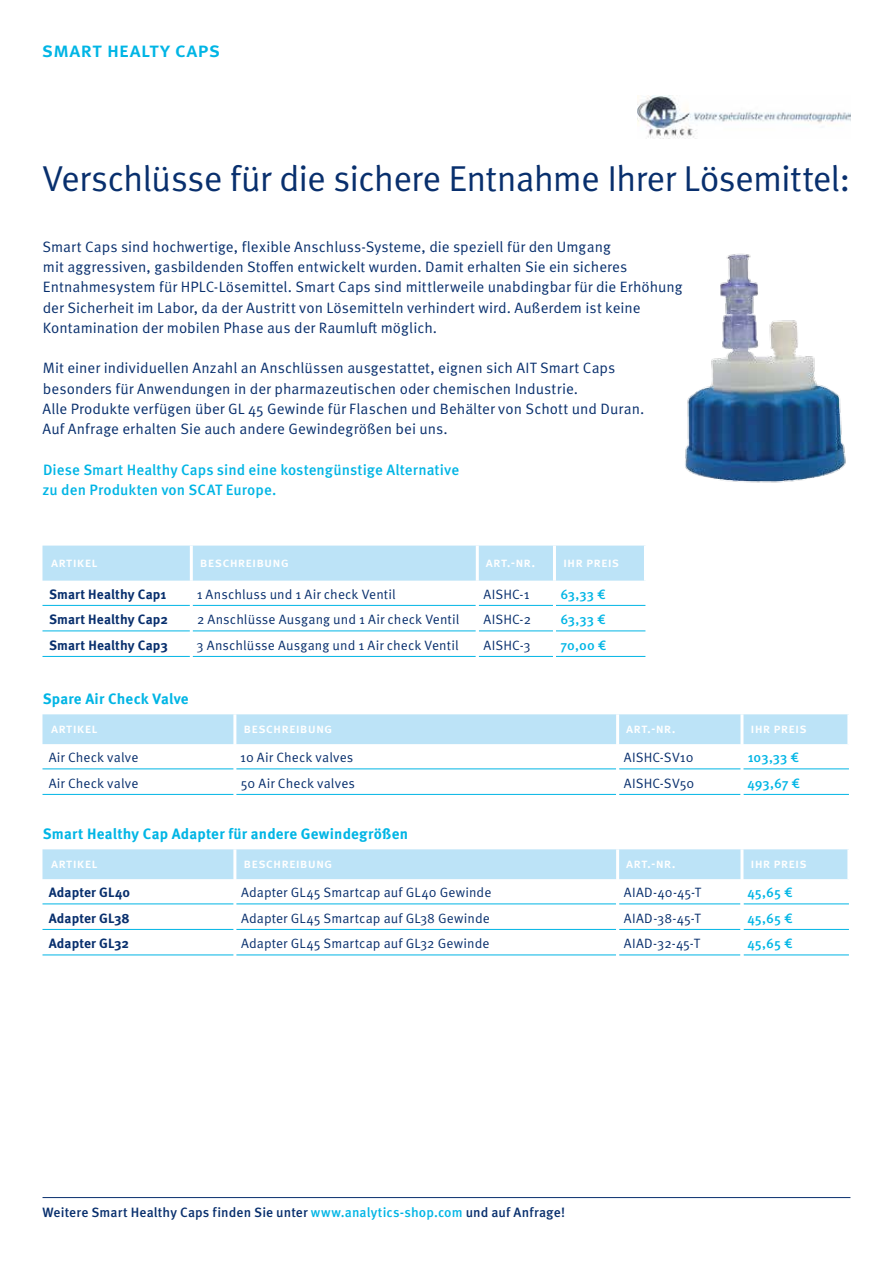
<style>
.page{position:relative;width:893px;height:1263px;background:#fff}
.page>*{position:absolute;margin:0;border:0;box-sizing:border-box;transform-origin:0 0}
.t1{font:36px "Meta OT Norm";letter-spacing:-.025em;color:#082f6d}
.t2{font:500 21px "Meta OT";letter-spacing:.005em;color:#00b5e5}
.t3{font:15px/20.2px "Meta OT Norm";color:#082f6d}
.t4{font:500 15px/20.2px "Meta OT";letter-spacing:.005em;color:#00b5e5}
.t5{font:700 15px "Meta OT";letter-spacing:.01em;color:#00b5e5}
.t6{font:13.5px "Meta OT Norm";letter-spacing:.005em;color:#082f6d}
.t7{font:500 13.5px "Meta OT";letter-spacing:.005em;color:#fff}
.t8{font:700 13.5px "Meta OT";letter-spacing:.005em;color:#082f6d}
.t9{font:500 13.5px "Meta OT";letter-spacing:.005em;color:#082f6d}
.t10{font:500 13.5px "Meta OT";color:#00b5e5}
.s1{color:#00b5e5}
</style>
<div class="page">
<hr style="left:43px;top:1197px;width:807px;height:1px;background:#082f6d">
<div style="left:42px;top:546px;width:602px;height:35px;background:#bce3f7"></div>
<hr style="left:42px;top:605px;width:148px;height:1px;background:#00b5e5">
<hr style="left:193px;top:605px;width:283px;height:1px;background:#00b5e5">
<hr style="left:479px;top:605px;width:74px;height:1px;background:#00b5e5">
<hr style="left:556px;top:605px;width:89px;height:1px;background:#00b5e5">
<hr style="left:42px;top:631px;width:148px;height:1px;background:#00b5e5">
<hr style="left:193px;top:631px;width:283px;height:1px;background:#00b5e5">
<hr style="left:479px;top:631px;width:74px;height:1px;background:#00b5e5">
<hr style="left:556px;top:631px;width:89px;height:1px;background:#00b5e5">
<hr style="left:42px;top:656px;width:148px;height:1px;background:#00b5e5">
<hr style="left:193px;top:656px;width:283px;height:1px;background:#00b5e5">
<hr style="left:479px;top:656px;width:74px;height:1px;background:#00b5e5">
<hr style="left:556px;top:656px;width:89px;height:1px;background:#00b5e5">
<hr style="left:190px;top:546px;width:3px;height:35px;background:#fff">
<hr style="left:476px;top:546px;width:3px;height:35px;background:#fff">
<hr style="left:553px;top:546px;width:3px;height:35px;background:#fff">
<div style="left:42px;top:714px;width:805px;height:30px;background:#bce3f7"></div>
<hr style="left:42px;top:769px;width:191px;height:1px;background:#00b5e5">
<hr style="left:236px;top:769px;width:380px;height:1px;background:#00b5e5">
<hr style="left:619px;top:769px;width:121px;height:1px;background:#00b5e5">
<hr style="left:743px;top:769px;width:106px;height:1px;background:#00b5e5">
<hr style="left:42px;top:794px;width:191px;height:1px;background:#00b5e5">
<hr style="left:236px;top:794px;width:380px;height:1px;background:#00b5e5">
<hr style="left:619px;top:794px;width:121px;height:1px;background:#00b5e5">
<hr style="left:743px;top:794px;width:106px;height:1px;background:#00b5e5">
<hr style="left:233px;top:714px;width:3px;height:30px;background:#fff">
<hr style="left:616px;top:714px;width:3px;height:30px;background:#fff">
<hr style="left:740px;top:714px;width:3px;height:30px;background:#fff">
<div style="left:42px;top:849px;width:805px;height:30px;background:#bce3f7"></div>
<hr style="left:42px;top:904px;width:191px;height:1px;background:#00b5e5">
<hr style="left:236px;top:904px;width:380px;height:1px;background:#00b5e5">
<hr style="left:619px;top:904px;width:121px;height:1px;background:#00b5e5">
<hr style="left:743px;top:904px;width:106px;height:1px;background:#00b5e5">
<hr style="left:42px;top:929px;width:191px;height:1px;background:#00b5e5">
<hr style="left:236px;top:929px;width:380px;height:1px;background:#00b5e5">
<hr style="left:619px;top:929px;width:121px;height:1px;background:#00b5e5">
<hr style="left:743px;top:929px;width:106px;height:1px;background:#00b5e5">
<hr style="left:42px;top:955px;width:191px;height:1px;background:#00b5e5">
<hr style="left:236px;top:955px;width:380px;height:1px;background:#00b5e5">
<hr style="left:619px;top:955px;width:121px;height:1px;background:#00b5e5">
<hr style="left:743px;top:955px;width:106px;height:1px;background:#00b5e5">
<hr style="left:233px;top:849px;width:3px;height:30px;background:#fff">
<hr style="left:616px;top:849px;width:3px;height:30px;background:#fff">
<hr style="left:740px;top:849px;width:3px;height:30px;background:#fff">
<img style="left:685px;top:253px;width:161px;height:230px">
<img style="left:638px;top:96px;width:213px;height:43px">
<h2 class="t2" style="left:42px;top:37px;width:180px">smart healty caps</h2>
<h1 class="t1" style="left:42px;top:157px;width:809px">Verschlüsse für die sichere Entnahme Ihrer Lösemittel:</h1>
<p class="t3" style="left:42px;top:237px;width:642px">Smart Caps sind hochwertige, flexible Anschluss-Systeme, die speziell für den Umgang<br>mit aggressiven, gasbildenden Stoffen entwickelt wurden. Damit erhalten Sie ein sicheres Entnahmesystem für HPLC-Lösemittel. Smart Caps sind mittlerweile unabdingbar für die Erhöhung der Sicherheit im Labor, da der Austritt von Lösemitteln verhindert wird. Außerdem ist keine Kontamination der mobilen Phase aus der Raumluft möglich.</p>
<p class="t3" style="left:42px;top:358px;width:603px">Mit einer individuellen Anzahl an Anschlüssen ausgestattet, eignen sich AIT Smart Caps besonders für Anwendungen in der pharmazeutischen oder chemischen Industrie.<br>Alle Produkte verfügen über GL 45 Gewinde für Flaschen und Behälter von Schott und Duran.<br>Auf Anfrage erhalten Sie auch andere Gewindegrößen bei uns.</p>
<p class="t4" style="left:43px;top:459px;width:418px">Diese Smart Healthy Caps sind eine kostengünstige Alternative zu den Produkten von SCAT Europe.</p>
<p class="t7" style="left:51px;top:554px;width:48px">artikel</p>
<p class="t7" style="left:200px;top:554px;width:91px">beschreibung</p>
<p class="t7" style="left:486px;top:554px;width:51px">art.-nr.</p>
<p class="t7" style="left:563px;top:554px;width:58px">ihr preis</p>
<p class="t8" style="left:49px;top:585px;width:119px">Smart Healthy Cap1</p>
<p class="t6" style="left:197px;top:586px;width:201px">1 Anschluss und 1 Air check Ventil</p>
<p class="t6" style="left:483px;top:586px;width:48px">AISHC-1</p>
<p class="t10" style="left:560px;top:585px;width:47px">63,33 €</p>
<p class="t8" style="left:49px;top:611px;width:120px">Smart Healthy Cap2</p>
<p class="t6" style="left:197px;top:611px;width:264px">2 Anschlüsse Ausgang und 1 Air check Ventil</p>
<p class="t6" style="left:483px;top:611px;width:49px">AISHC-2</p>
<p class="t10" style="left:560px;top:611px;width:47px">63,33 €</p>
<p class="t8" style="left:49px;top:636px;width:120px">Smart Healthy Cap3</p>
<p class="t6" style="left:197px;top:637px;width:264px">3 Anschlüsse Ausgang und 1 Air check Ventil</p>
<p class="t6" style="left:483px;top:637px;width:49px">AISHC-3</p>
<p class="t10" style="left:560px;top:636px;width:48px">70,00 €</p>
<p class="t5" style="left:43px;top:689px;width:147px">Spare Air Check Valve</p>
<p class="t7" style="left:51px;top:720px;width:48px">artikel</p>
<p class="t7" style="left:244px;top:720px;width:91px">beschreibung</p>
<p class="t7" style="left:626px;top:720px;width:51px">art.-nr.</p>
<p class="t7" style="left:751px;top:720px;width:58px">ihr preis</p>
<p class="t6" style="left:49px;top:749px;width:91px">Air Check valve</p>
<p class="t6" style="left:240px;top:749px;width:115px">10 Air Check valves</p>
<p class="t6" style="left:624px;top:749px;width:71px">AISHC-SV10</p>
<p class="t10" style="left:748px;top:749px;width:53px">103,33 €</p>
<p class="t6" style="left:49px;top:775px;width:91px">Air Check valve</p>
<p class="t6" style="left:241px;top:775px;width:116px">50 Air Check valves</p>
<p class="t6" style="left:624px;top:775px;width:72px">AISHC-SV50</p>
<p class="t10" style="left:747px;top:774px;width:54px">493,67 €</p>
<p class="t5" style="left:43px;top:824px;width:367px">Smart Healthy Cap Adapter für andere Gewindegrößen</p>
<p class="t7" style="left:51px;top:855px;width:48px">artikel</p>
<p class="t7" style="left:244px;top:855px;width:91px">beschreibung</p>
<p class="t7" style="left:626px;top:855px;width:51px">art.-nr.</p>
<p class="t7" style="left:751px;top:855px;width:58px">ihr preis</p>
<p class="t8" style="left:49px;top:884px;width:83px">Adapter GL40</p>
<p class="t6" style="left:241px;top:884px;width:252px">Adapter GL45 Smartcap auf GL40 Gewinde</p>
<p class="t6" style="left:624px;top:884px;width:79px">AIAD-40-45-T</p>
<p class="t10" style="left:747px;top:884px;width:47px">45,65 €</p>
<p class="t8" style="left:49px;top:909px;width:82px">Adapter GL38</p>
<p class="t6" style="left:241px;top:910px;width:250px">Adapter GL45 Smartcap auf GL38 Gewinde</p>
<p class="t6" style="left:624px;top:910px;width:78px">AIAD-38-45-T</p>
<p class="t10" style="left:747px;top:909px;width:47px">45,65 €</p>
<p class="t8" style="left:49px;top:935px;width:82px">Adapter GL32</p>
<p class="t6" style="left:241px;top:935px;width:250px">Adapter GL45 Smartcap auf GL32 Gewinde</p>
<p class="t6" style="left:624px;top:935px;width:78px">AIAD-32-45-T</p>
<p class="t10" style="left:747px;top:935px;width:47px">45,65 €</p>
<p class="t9" style="left:43px;top:1204px;width:524px">Weitere Smart Healthy Caps finden Sie unter <span class="s1">www.analytics-shop.com</span> und auf Anfrage!</p>
</div>
